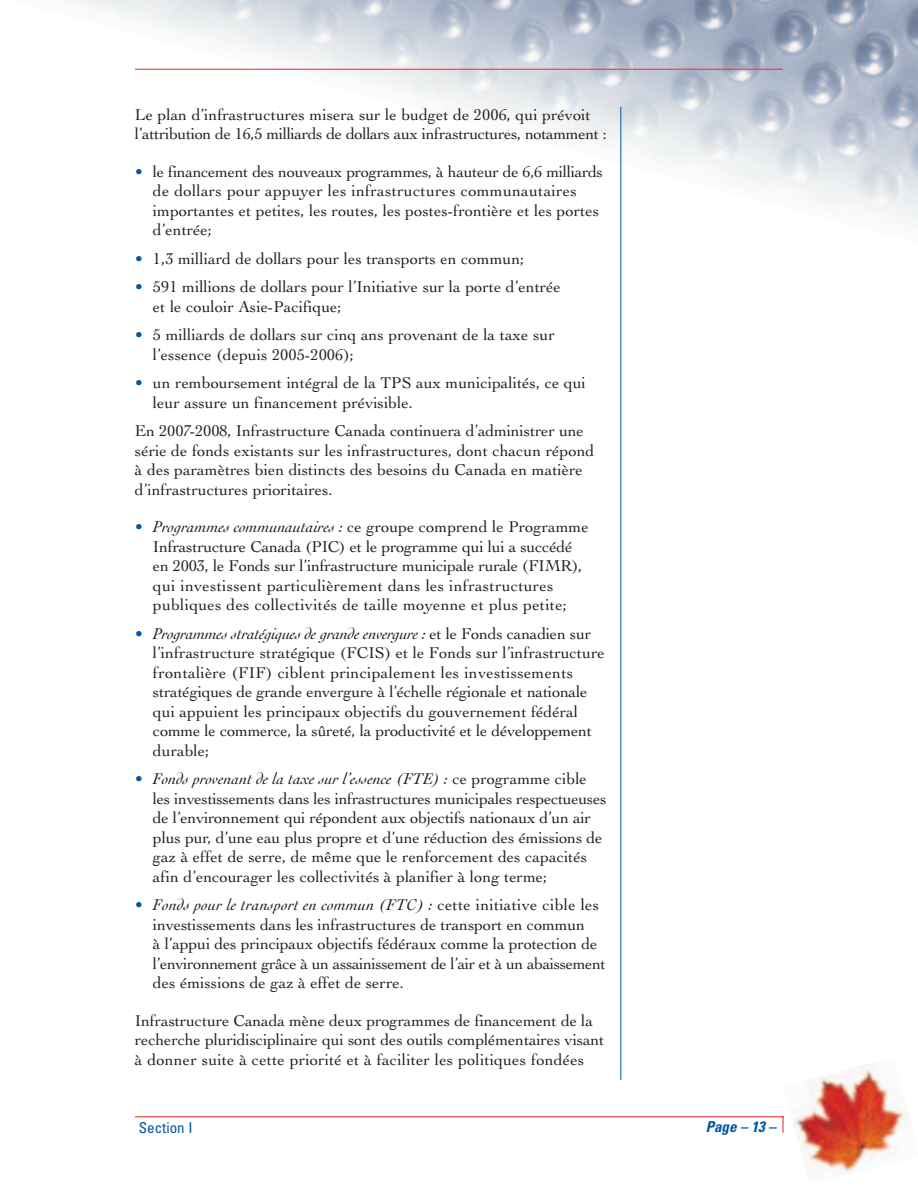
<style>
.page{position:relative;width:918px;height:1188px;background:#fff}
.page>*{position:absolute;margin:0;border:0;box-sizing:border-box;transform-origin:0 0}
.t1{font:16.5px/19.5px "Cochin";color:#231f20}
.t2{font:16.5px/19.5px "Cochin";letter-spacing:-.025em;color:#231f20}
.t3{font:condensed 15px "Univers";color:#0155a5}
.t4{font:italic 700 condensed 15px "Univers";color:#0155a5}
.s1{color:#0155a5}
.s2{font-style:italic}
</style>
<div class="page">
<img style="left:71px;top:0;width:847px;height:252px">
<hr style="left:135px;top:1116px;width:649px;height:1px;background:#ee3e34">
<svg style="left:782px;top:1116px;width:2px;height:17px"></svg>
<hr style="left:135px;top:69px;width:648px;height:1px;background:#ee3e34">
<hr style="left:620px;top:107px;width:1px;height:973px;background:#0155a5">
<img style="left:793px;top:1063px;width:119px;height:114px">
<p class="t2" style="left:135px;top:106px;width:474px">Le plan d’infrastructures misera sur le budget de 2006, qui prévoit l’attribution de 16,5 milliards de dollars aux infrastructures, notamment :</p>
<p class="t1" style="left:153px;top:163px;width:452px;text-indent:-18px"><span class="s1">•</span> le financement des nouveaux programmes, à hauteur de 6,6 milliards de dollars pour appuyer les infrastructures communautaires importantes et petites, les routes, les postes-frontière et les portes d’entrée;</p>
<p class="t1" style="left:135px;top:250px;width:391px"><span class="s1">•</span> 1,3 milliard de dollars pour les transports en commun;</p>
<p class="t1" style="left:153px;top:279px;width:409px;text-indent:-18px"><span class="s1">•</span> 591 millions de dollars pour l’Initiative sur la porte d’entrée et le couloir Asie-Pacifique;</p>
<p class="t1" style="left:153px;top:327px;width:403px;text-indent:-18px"><span class="s1">•</span> 5 milliards de dollars sur cinq ans provenant de la taxe sur l’essence (depuis 2005-2006);</p>
<p class="t1" style="left:153px;top:375px;width:434px;text-indent:-18px"><span class="s1">•</span> un remboursement intégral de la TPS aux municipalités, ce qui leur assure un financement prévisible.</p>
<p class="t1" style="left:135px;top:423px;width:461px">En 2007-2008, Infrastructure Canada continuera d’administrer une série de fonds existants sur les infrastructures, dont chacun répond à des paramètres bien distincts des besoins du Canada en matière d’infrastructures prioritaires.</p>
<p class="t1" style="left:153px;top:519px;width:437px;text-indent:-18px"><span class="s1">•</span> <span class="s2">Programmes communautaires :</span> ce groupe comprend le Programme Infrastructure Canada (PIC) et le programme qui lui a succédé en 2003, le Fonds sur l’infrastructure municipale rurale (FIMR), qui investissent particulièrement dans les infrastructures publiques des collectivités de taille moyenne et plus petite;</p>
<p class="t1" style="left:153px;top:625px;width:453px;text-indent:-18px"><span class="s1">•</span> <span class="s2">Programmes stratégiques de grande envergure :</span> et le Fonds canadien sur l’infrastructure stratégique (FCIS) et le Fonds sur l’infrastructure frontalière (FIF) ciblent principalement les investissements stratégiques de grande envergure à l’échelle régionale et nationale qui appuient les principaux objectifs du gouvernement fédéral comme le commerce, la sûreté, la productivité et le développement durable;</p>
<p class="t1" style="left:153px;top:771px;width:455px;text-indent:-18px"><span class="s1">•</span> <span class="s2">Fonds provenant de la taxe sur l’essence (FTE) :</span> ce programme cible les investissements dans les infrastructures municipales respectueuses de l’environnement qui répondent aux objectifs nationaux d’un air plus pur, d’une eau plus propre et d’une réduction des émissions de gaz à effet de serre, de même que le renforcement des capacités afin d’encourager les collectivités à planifier à long terme;</p>
<p class="t1" style="left:153px;top:897px;width:454px;text-indent:-18px"><span class="s1">•</span> <span class="s2">Fonds pour le transport en commun (FTC) :</span> cette initiative cible les investissements dans les infrastructures de transport en commun<br>à l’appui des principaux objectifs fédéraux comme la protection de l’environnement grâce à un assainissement de l’air et à un abaissement des émissions de gaz à effet de serre.</p>
<p class="t1" style="left:135px;top:1012px;width:471px">Infrastructure Canada mène deux programmes de financement de la recherche pluridisciplinaire qui sont des outils complémentaires visant à donner suite à cette priorité et à faciliter les politiques fondées</p>
<p class="t3" style="left:139px;top:1123px;width:55px">Section I</p>
<p class="t4" style="left:706px;top:1122px;width:75px">Page – 13 –</p>
</div>
